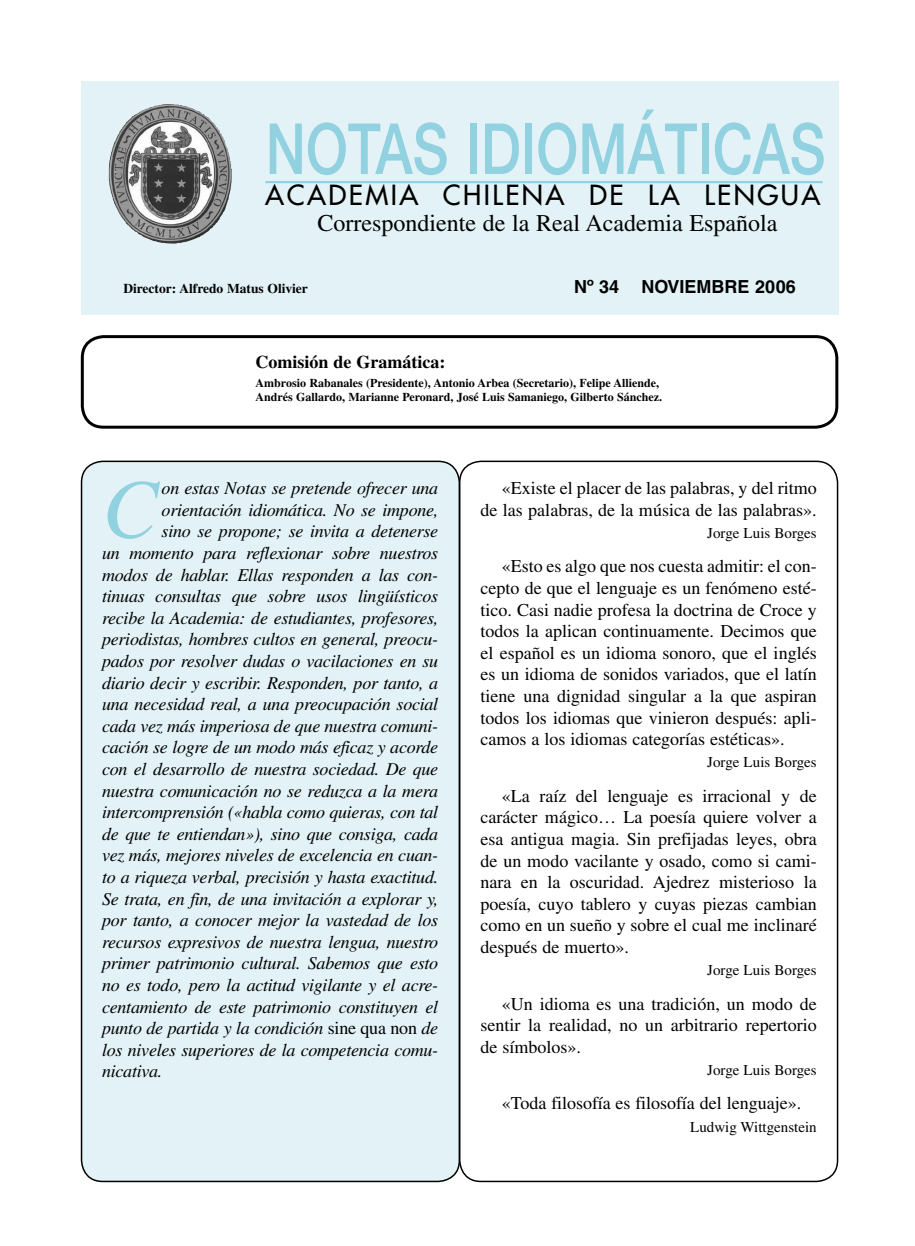
<style>
.page{position:relative;width:915px;height:1246px;background:#fff}
.page>*{position:absolute;margin:0;border:0;box-sizing:border-box;transform-origin:0 0}
.t1{font:italic 84.15px "Times LT Std";color:#91d1e0}
.t2{font:500 70.5px "Helvetica Neue";color:#91d1e0;scale:.79 1}
.t3{font:500 27px "Futura Std";letter-spacing:.09em;color:#000}
.t4{font:24px "Times LT Std";color:#000}
.t5{font:italic 18px "Times LT Std";letter-spacing:-.015em;color:#000}
.t6{font:18px/21.6px "Times LT Std";color:#000;text-align:justify}
.t7{font:700 18px "Times LT Std";color:#000}
.t8{font:700 18px "Helvetica LT Std";color:#000}
.Autor{font:15px "Times LT Std";color:#000}
.t9{font:700 13.5px "Times LT Std";color:#000}
.t10{font:700 12px "Times LT Std";color:#000}
.s1{font-style:normal}
</style>
<div class="page">
<div style="left:81px;top:81px;width:757px;height:234px;background:#e2f2f6"></div>
<hr style="left:265px;top:181px;width:557px;height:2px;background:#91d1e0">
<div style="left:81px;top:335px;width:757px;height:94px;border:3px solid #000;border-radius:21px"></div>
<div style="left:81px;top:461px;width:378px;height:720px;background:#e2f2f6;border-radius:21px"></div>
<div style="left:81px;top:461px;width:379px;height:721px;border:2px solid #000;border-radius:21px"></div>
<div style="left:459px;top:461px;width:379px;height:721px;border:2px solid #000;border-radius:21px"></div>
<img style="left:109px;top:104px;width:88px;height:140px">
<p class="t2" style="left:266px;top:107px;width:709px">NOTAS IDIOMÁTICAS</p>
<p class="t3" style="left:265px;top:178px;width:556px">ACADEMIA CHILENA DE LA LENGUA</p>
<p class="t4" style="left:317px;top:209px;width:461px">Correspondiente de la Real Academia Española</p>
<p class="t9" style="left:123px;top:281px;width:186px">Director: Alfredo Matus Olivier</p>
<p class="t8" style="left:574px;top:276px;width:223px">Nº 34 NOVIEMBRE 2006</p>
<p class="t7" style="left:255px;top:351px;width:191px">Comisión de Gramática:</p>
<p class="t10" style="left:255px;top:375px;width:405px">Ambrosio Rabanales (Presidente), Antonio Arbea (Secretario), Felipe Alliende,</p>
<p class="t10" style="left:255px;top:390px;width:408px">Andrés Gallardo, Marianne Peronard, José Luis Samaniego, Gilberto Sánchez.</p>
<p class="t1" style="left:102px;top:463px;width:58px">C</p>
<p class="t5" style="left:161px;top:478px;width:278px">on estas Notas se pretende ofrecer una</p>
<p class="t5" style="left:161px;top:500px;width:278px">orientación idiomática. No se impone,</p>
<p class="t5" style="left:161px;top:521px;width:278px">sino se propone; se invita a detenerse</p>
<p class="t5" style="left:102px;top:543px;width:337px">un momento para reflexionar sobre nuestros</p>
<p class="t5" style="left:102px;top:565px;width:337px">modos de hablar. Ellas responden a las con-</p>
<p class="t5" style="left:102px;top:586px;width:337px">tinuas consultas que sobre usos lingüísticos</p>
<p class="t5" style="left:102px;top:608px;width:337px">recibe la Academia: de estudiantes, profesores,</p>
<p class="t5" style="left:102px;top:629px;width:337px">periodistas, hombres cultos en general, preocu-</p>
<p class="t5" style="left:102px;top:651px;width:337px">pados por resolver dudas o vacilaciones en su</p>
<p class="t5" style="left:102px;top:673px;width:337px">diario decir y escribir. Responden, por tanto, a</p>
<p class="t5" style="left:102px;top:694px;width:337px">una necesidad real, a una preocupación social</p>
<p class="t5" style="left:102px;top:716px;width:337px">cada vez más imperiosa de que nuestra comuni-</p>
<p class="t5" style="left:102px;top:737px;width:337px">cación se logre de un modo más eficaz y acorde</p>
<p class="t5" style="left:102px;top:759px;width:337px">con el desarrollo de nuestra sociedad. De que</p>
<p class="t5" style="left:102px;top:781px;width:337px">nuestra comunicación no se reduzca a la mera</p>
<p class="t5" style="left:102px;top:802px;width:337px">intercomprensión («habla como quieras, con tal</p>
<p class="t5" style="left:102px;top:824px;width:337px">de que te entiendan»), sino que consiga, cada</p>
<p class="t5" style="left:102px;top:845px;width:337px">vez más, mejores niveles de excelencia en cuan-</p>
<p class="t5" style="left:102px;top:867px;width:337px">to a riqueza verbal, precisión y hasta exactitud.</p>
<p class="t5" style="left:102px;top:889px;width:337px">Se trata, en fin, de una invitación a explorar y,</p>
<p class="t5" style="left:102px;top:910px;width:337px">por tanto, a conocer mejor la vastedad de los</p>
<p class="t5" style="left:102px;top:932px;width:337px">recursos expresivos de nuestra lengua, nuestro</p>
<p class="t5" style="left:102px;top:953px;width:337px">primer patrimonio cultural. Sabemos que esto</p>
<p class="t5" style="left:102px;top:975px;width:337px">no es todo, pero la actitud vigilante y el acre-</p>
<p class="t5" style="left:102px;top:997px;width:337px">centamiento de este patrimonio constituyen el</p>
<p class="t5" style="left:102px;top:1018px;width:337px">punto de partida y la condición <span class="s1">sine qua non</span> de</p>
<p class="t5" style="left:102px;top:1040px;width:337px">los niveles superiores de la competencia comu-</p>
<p class="t5" style="left:102px;top:1061px;width:62px">nicativa.</p>
<p class="t6" style="left:480px;top:477px;width:337px;text-align:right">«Existe el placer de las palabras, y del ritmo de las palabras, de la música de las palabras».</p>
<p class="Autor" style="left:707px;top:524px;width:111px">Jorge Luis Borges</p>
<p class="t6" style="left:480px;top:555px;width:337px;text-indent:21px">«Esto es algo que nos cuesta admitir: el con&shy;cepto de que el lenguaje es un fenómeno esté&shy;tico. Casi nadie profesa la doctrina de Croce y todos la aplican continuamente. Decimos que el español es un idioma sonoro, que el inglés es un idioma de sonidos variados, que el latín tiene una dignidad singular a la que aspiran todos los idiomas que vinieron después: apli&shy;camos a los idiomas categorías estéticas».</p>
<p class="Autor" style="left:707px;top:754px;width:111px">Jorge Luis Borges</p>
<p class="t6" style="left:480px;top:785px;width:337px;text-indent:21px">«La raíz del lenguaje es irracional y de carácter mágico… La poesía quiere volver a esa antigua magia. Sin prefijadas leyes, obra de un modo vacilante y osado, como si cami&shy;nara en la oscuridad. Ajedrez misterioso la poesía, cuyo tablero y cuyas piezas cambian como en un sueño y sobre el cual me inclinaré después de muerto».</p>
<p class="Autor" style="left:707px;top:962px;width:111px">Jorge Luis Borges</p>
<p class="t6" style="left:480px;top:993px;width:337px;text-indent:21px">«Un idioma es una tradición, un modo de sentir la realidad, no un arbitrario repertorio de símbolos».</p>
<p class="Autor" style="left:707px;top:1062px;width:111px">Jorge Luis Borges</p>
<p class="t6" style="left:501px;top:1092px;width:301px">«Toda filosofía es filosofía del lenguaje».</p>
<p class="Autor" style="left:690px;top:1118px;width:128px">Ludwig Wittgenstein</p>
</div>
